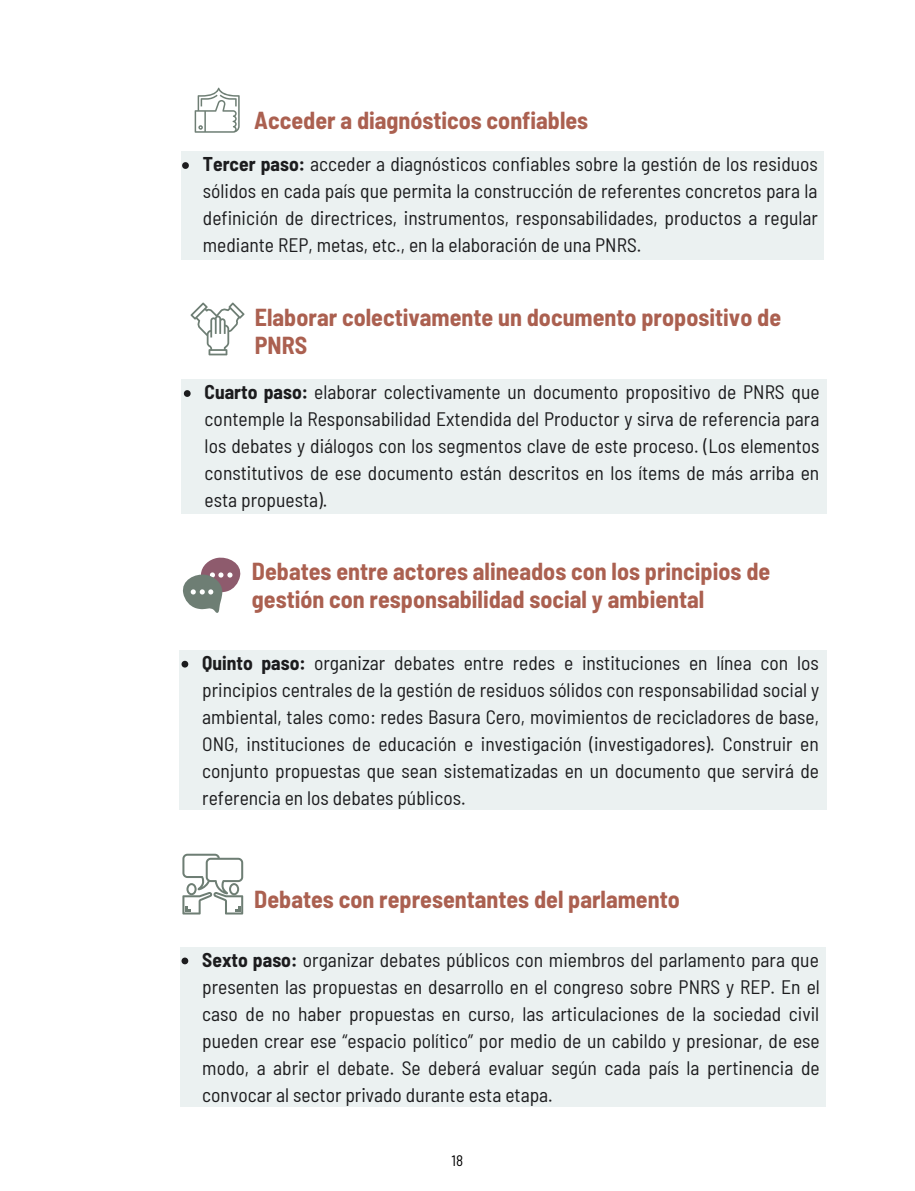
<style>
.page{position:relative;width:915px;height:1191px;background:#fff}
.page>*{position:absolute;margin:0;border:0;box-sizing:border-box;transform-origin:0 0}
.t1{font:700 semi-condensed 24px/28.2px "Barlow";color:#ab6050}
.t2{font:semi-condensed 19.5px/27px "Barlow";color:#1c1c1e;text-align:justify}
.t3{font:semi-condensed 15px "Barlow";color:#000}
.s1{font-weight:700}
</style>
<div class="page">
<div style="left:181px;top:152px;width:643px;height:108px;background:#ebf1f1"></div>
<div style="left:181px;top:379px;width:645px;height:134px;background:#ebf1f1"></div>
<div style="left:179px;top:650px;width:647px;height:160px;background:#ebf1f1"></div>
<div style="left:181px;top:947px;width:644px;height:159px;background:#ebf1f1"></div>
<svg style="left:195px;top:88px;width:45px;height:45px"></svg>
<svg style="left:190px;top:302px;width:54px;height:53px"></svg>
<svg style="left:182px;top:853px;width:61px;height:61px"></svg>
<svg style="left:182px;top:557px;width:59px;height:56px"></svg>
<svg style="left:182px;top:162px;width:7px;height:7px"></svg>
<svg style="left:184px;top:390px;width:7px;height:7px"></svg>
<svg style="left:181px;top:660px;width:7px;height:7px"></svg>
<svg style="left:181px;top:957px;width:7px;height:7px"></svg>
<p class="t1" style="left:254px;top:105px;width:335px">Acceder a diagnósticos confiables</p>
<p class="t2" style="left:203px;top:150px;width:616px"><span class="s1">Tercer paso:</span> acceder a diagnósticos confiables sobre la gestión de los residuos sólidos en cada país que permita la construcción de referentes concretos para la definición de directrices, instrumentos, responsabilidades, productos a regular mediante REP, metas, etc., en la elaboración de una PNRS.</p>
<p class="t1" style="left:255px;top:302px;width:528px">Elaborar colectivamente un documento propositivo de<br>PNRS</p>
<p class="t2" style="left:205px;top:378px;width:616px"><span class="s1">Cuarto paso:</span> elaborar colectivamente un documento propositivo de PNRS que contemple la Responsabilidad Extendida del Productor y sirva de referencia para los debates y diálogos con los segmentos clave de este proceso. (Los elementos constitutivos de ese documento están descritos en los ítems de más arriba en esta propuesta).</p>
<p class="t1" style="left:252px;top:556px;width:520px">Debates entre actores alineados con los principios de gestión con responsabilidad social y ambiental</p>
<p class="t2" style="left:202px;top:648px;width:618px"><span class="s1">Quinto paso:</span> organizar debates entre redes e instituciones en línea con los principios centrales de la gestión de residuos sólidos con responsabilidad social y ambiental, tales como: redes Basura Cero, movimientos de recicladores de base, ONG, instituciones de educación e investigación (investigadores). Construir en conjunto propuestas que sean sistematizadas en un documento que servirá de referencia en los debates públicos.</p>
<p class="t1" style="left:254px;top:884px;width:427px">Debates con representantes del parlamento</p>
<p class="t2" style="left:202px;top:945px;width:619px"><span class="s1">Sexto paso:</span> organizar debates públicos con miembros del parlamento para que presenten las propuestas en desarrollo en el congreso sobre PNRS y REP. En el caso de no haber propuestas en curso, las articulaciones de la sociedad civil pueden crear ese “espacio político” por medio de un cabildo y presionar, de ese modo, a abrir el debate. Se deberá evaluar según cada país la pertinencia de convocar al sector privado durante esta etapa.</p>
<p class="t3" style="left:451px;top:1150px;width:13px">18</p>
</div>
